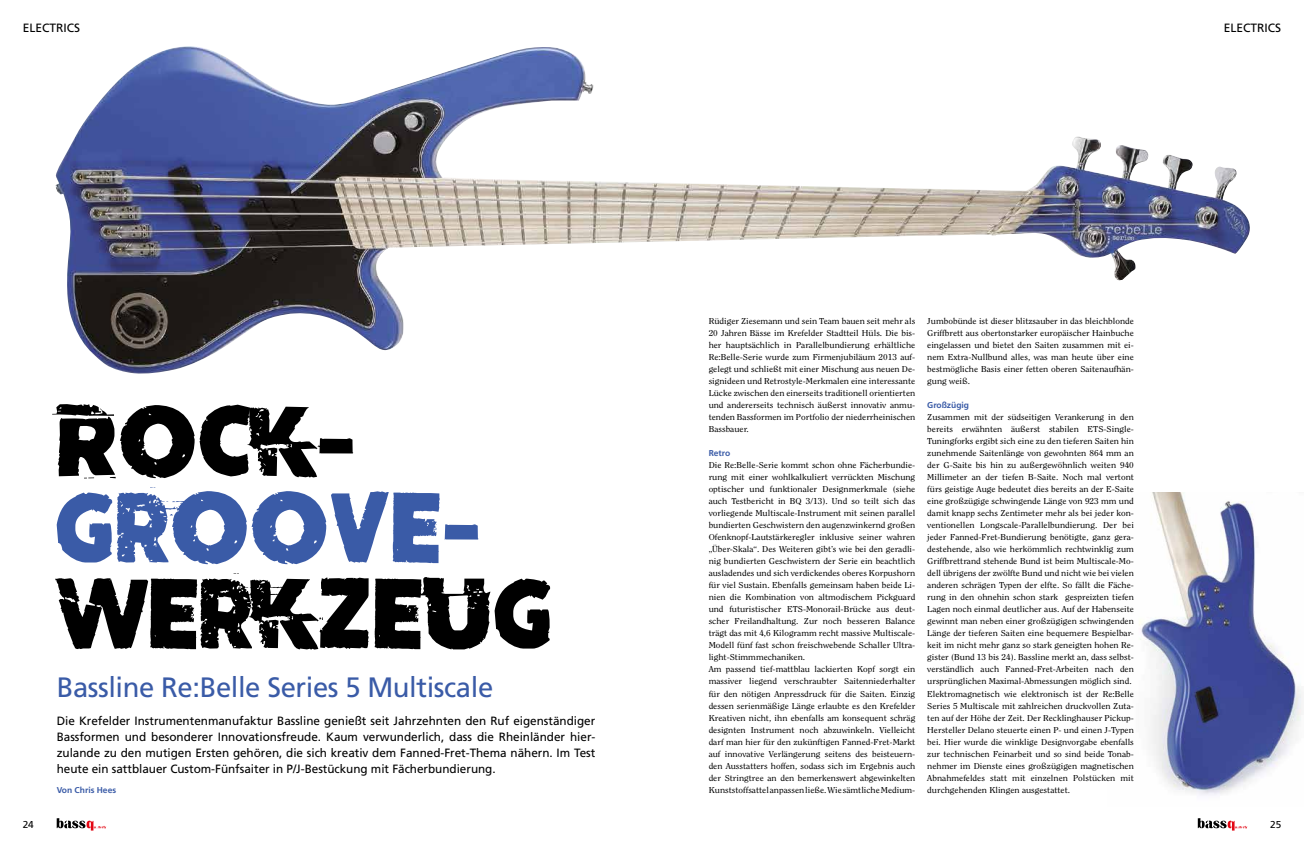
<style>
.page{position:relative;width:1304px;height:851px;background:#fff}
.page>*{position:absolute;margin:0;border:0;box-sizing:border-box;transform-origin:0 0}
.t1{font:103px "Cutthecrap";color:#000}
.t2{font:103px "Cutthecrap";color:#3a5ba7}
.t3{font:28px "Frutiger";letter-spacing:-.015em;color:#3a5ba7}
.t4{font:12px/16px "Frutiger";letter-spacing:-.005em;color:#000;text-align:justify}
.t5{font:10px "Frutiger";color:#000}
.t6{font:8.5px/12px "Clearface Std";color:#000;text-align:justify;scale:1.09 1}
.t7{font:700 8.5px "Frutiger";color:#3a5ba7}
</style>
<div class="page">
<img style="left:55px;top:46px;width:1195px;height:328px">
<svg style="left:57px;top:818px;width:49px;height:12px"></svg>
<svg style="left:1198px;top:818px;width:49px;height:12px"></svg>
<img style="left:1139px;top:492px;width:163px;height:303px">
<h3 class="t4" style="left:23px;top:20px;width:59px">ELECTRICS</h3>
<h3 class="t4" style="left:1224px;top:20px;width:59px">ELECTRICS</h3>
<h1 class="t1" style="left:57px;top:383px;width:301px">ROCK-</h1>
<h1 class="t2" style="left:57px;top:469px;width:426px">GROOVE-</h1>
<h1 class="t1" style="left:57px;top:555px;width:496px">WERKZEUG</h1>
<h2 class="t3" style="left:57px;top:670px;width:438px">Bassline Re:Belle Series 5 Multiscale</h2>
<p class="t4" style="left:57px;top:712px;width:540px">Die Krefelder Instrumentenmanufaktur Bassline genießt seit Jahrzehnten den Ruf eigenständiger Bassformen und besonderer Innovationsfreude. Kaum verwunderlich, dass die Rheinländer hier&shy;zulande zu den mutigen Ersten gehören, die sich kreativ dem Fanned-Fret-Thema nähern. Im Test heute ein sattblauer Custom-Fünfsaiter in P/J-Bestückung mit Fächerbundierung.</p>
<p class="t7" style="left:57px;top:785px;width:61px">Von Chris Hees</p>
<p class="t6" style="left:709px;top:315px;width:191px">Rüdiger Ziesemann und sein Team bauen seit mehr als 20 Jahren Bässe im Krefelder Stadtteil Hüls. Die bis&shy;her hauptsächlich in Parallelbundierung erhältliche Re:Belle-Serie wurde zum Firmenjubiläum 2013 auf&shy;gelegt und schließt mit einer Mischung aus neuen De&shy;signideen und Retrostyle-Merkmalen eine interessante Lücke zwischen den einerseits traditionell orientierten und andererseits technisch äußerst innovativ anmu&shy;tenden Bassformen im Portfolio der niederrheinischen Bassbauer.</p>
<p class="t7" style="left:709px;top:448px;width:23px">Retro</p>
<p class="t6" style="left:709px;top:459px;width:191px;text-align:left">Die Re:Belle-Serie kommt schon ohne Fächerbundie&shy;rung mit einer wohlkalkuliert verrückten Mischung optischer und funktionaler Designmerkmale (siehe auch Testbericht in BQ 3/13). Und so teilt sich das vorliegende Multiscale-Instrument mit seinen parallel bundierten Geschwistern den augenzwinkernd großen Ofenknopf-Lautstärkeregler inklusive seiner wahren „Über-Skala“. Des Weiteren gibt’s wie bei den geradli&shy;nig bundierten Geschwistern der Serie ein beachtlich ausladendes und sich verdickendes oberes Korpushorn für viel Sustain. Ebenfalls gemeinsam haben beide Li&shy;nien die Kombination von altmodischem Pickguard und futuristischer ETS-Monorail-Brücke aus deut&shy;scher Freilandhaltung. Zur noch besseren Balance trägt das mit 4,6 Kilogramm recht massive Multiscale-Modell fünf fast schon freischwebende Schaller Ultra&shy;light-Stimmmechaniken.<br>Am passend tief-mattblau lackierten Kopf sorgt ein massiver liegend verschraubter Saitenniederhalter für den nötigen Anpressdruck für die Saiten. Einzig dessen serienmäßige Länge erlaubte es den Krefelder Kreativen nicht, ihn ebenfalls am konsequent schräg designten Instrument noch abzuwinkeln. Vielleicht darf man hier für den zukünftigen Fanned-Fret-Markt auf innovative Verlängerung seitens des beisteuern&shy;den Ausstatters hoffen, sodass sich im Ergebnis auch der Stringtree an den bemerkenswert abgewinkelten Kunststoffsattel anpassen ließe. Wie sämtliche Medium-</p>
<p class="t6" style="left:927px;top:315px;width:191px">Jumbobünde ist dieser blitzsauber in das bleichblonde Griffbrett aus obertonstarker europäischer Hainbuche eingelassen und bietet den Saiten zusammen mit ei&shy;nem Extra-Nullbund alles, was man heute über eine bestmögliche Basis einer fetten oberen Saitenaufhän&shy;gung weiß.</p>
<p class="t7" style="left:927px;top:400px;width:43px">Großzügig</p>
<p class="t6" style="left:927px;top:411px;width:191px;text-align:left">Zusammen mit der südseitigen Verankerung in den bereits erwähnten äußerst stabilen ETS-Single-Tuningforks ergibt sich eine zu den tieferen Saiten hin zunehmende Saitenlänge von gewohnten 864 mm an der G-Saite bis hin zu außergewöhnlich weiten 940<br>Millimeter an der tiefen B-Saite. Noch mal vertont fürs geistige Auge bedeutet dies bereits an der E-Saite eine großzügige schwingende Länge von 923 mm und damit knapp sechs Zentimeter mehr als bei jeder kon&shy;ventionellen Longscale-Parallelbundierung. Der bei jeder Fanned-Fret-Bundierung benötigte, ganz gera&shy;destehende, also wie herkömmlich rechtwinklig zum Griffbrettrand stehende Bund ist beim Multiscale-Mo&shy;dell übrigens der zwölfte Bund und nicht wie bei vielen anderen schrägen Typen der elfte. So fällt die Fäche&shy;rung in den ohnehin schon stark gespreizten tiefen Lagen noch einmal deutlicher aus. Auf der Habenseite gewinnt man neben einer großzügigen schwingenden Länge der tieferen Saiten eine bequemere Bespielbar&shy;keit im nicht mehr ganz so stark geneigten hohen Re&shy;gister (Bund 13 bis 24). Bassline merkt an, dass selbst&shy;verständlich auch Fanned-Fret-Arbeiten nach den ursprünglichen Maximal-Abmessungen möglich sind.<br>Elektromagnetisch wie elektronisch ist der Re:Belle Series 5 Multiscale mit zahlreichen druckvollen Zuta&shy;ten auf der Höhe der Zeit. Der Recklinghauser Pickup-Hersteller Delano steuerte einen P- und einen J-Typen bei. Hier wurde die winklige Designvorgabe ebenfalls zur technischen Feinarbeit und so sind beide Tonab&shy;nehmer im Dienste eines großzügigen magnetischen Abnahmefeldes statt mit einzelnen Polstücken mit durchgehenden Klingen ausgestattet.</p>
<p class="t5" style="left:23px;top:818px;width:13px">24</p>
<p class="t5" style="left:1270px;top:818px;width:13px">25</p>
</div>
